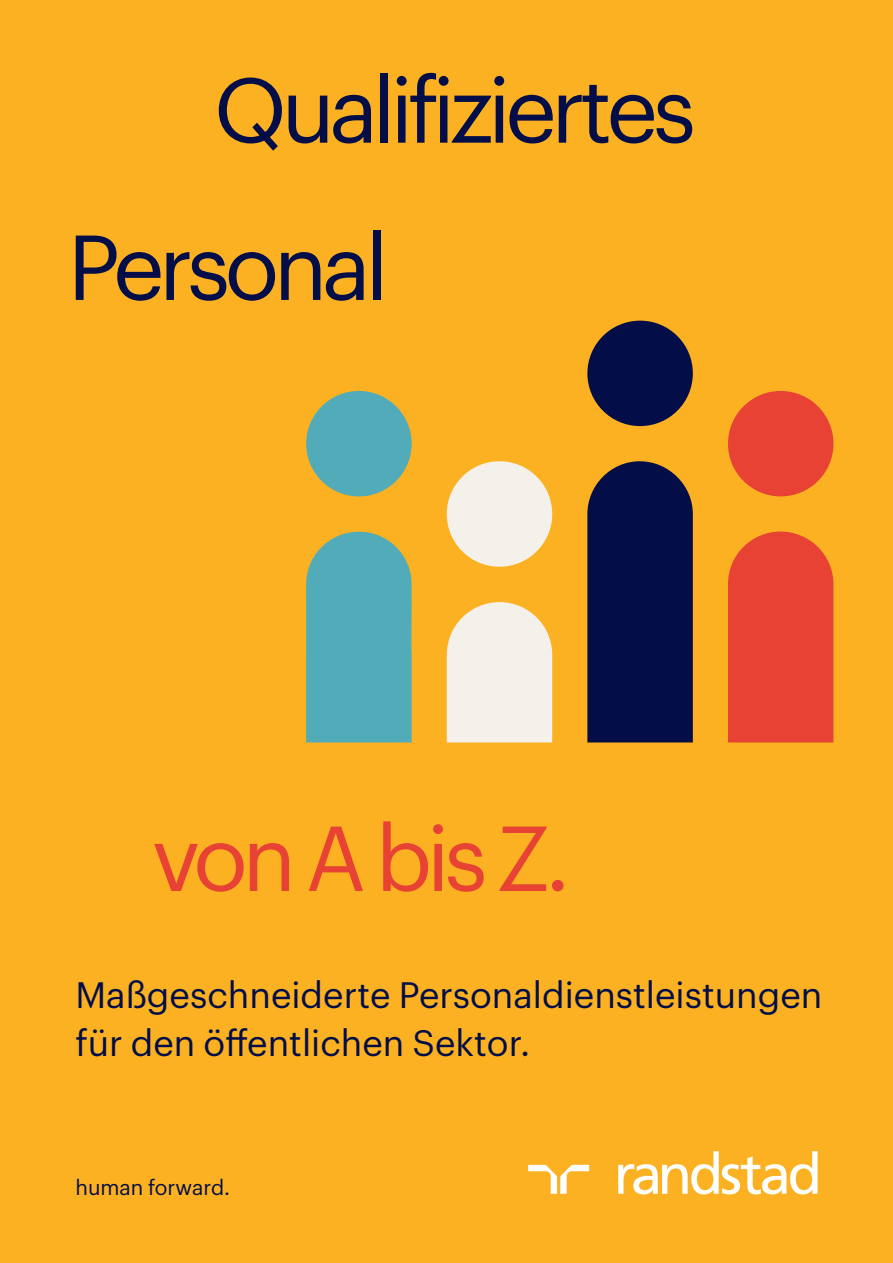
<style>
.page{position:relative;width:893px;height:1263px;background:#fbb121}
.page>*{position:absolute;margin:0;border:0;box-sizing:border-box;transform-origin:0 0}
.t1{font:90px/157.2px "Graphik LCG";letter-spacing:-.06em;color:#030e49}
.t2{font:90px "Graphik LCG";letter-spacing:-.06em;color:#e84235}
.t3{font:36px/48px "Graphik LCG";color:#030e49}
.t4{font:21px "Graphik LCG";color:#030e49}
</style>
<div class="page">
<svg style="left:528px;top:1165px;width:61px;height:29px"></svg>
<svg style="left:618px;top:1151px;width:199px;height:43px"></svg>
<div style="left:728px;top:391px;width:105px;height:105px;background:#e84235;border-radius:50%"></div>
<div style="left:306px;top:391px;width:106px;height:105px;background:#52abb8;border-radius:50%"></div>
<div style="left:447px;top:461px;width:105px;height:106px;background:#f4f1ea;border-radius:50%"></div>
<div style="left:587px;top:321px;width:106px;height:105px;background:#030e49;border-radius:50%"></div>
<svg style="left:447px;top:602px;width:105px;height:140px;background:#f4ebd9"></svg>
<div style="left:728px;top:531px;width:105px;height:211px;background:#e84235"></div>
<svg style="left:306px;top:532px;width:106px;height:210px;background:#5babaf"></svg>
<div style="left:587px;top:461px;width:106px;height:281px;background:#030e49"></div>
<h1 class="t1" style="left:68px;top:24px;width:630px;text-indent:146px">Qualifiziertes<br>Personal</h1>
<h1 class="t2" style="left:152px;top:791px;width:420px">von A bis Z.</h1>
<p class="t3" style="left:75px;top:967px;width:748px">Maßgeschneiderte Personaldienstleistungen für den öffentlichen Sektor.</p>
<p class="t4" style="left:75px;top:1171px;width:156px">human forward.</p>
</div>
